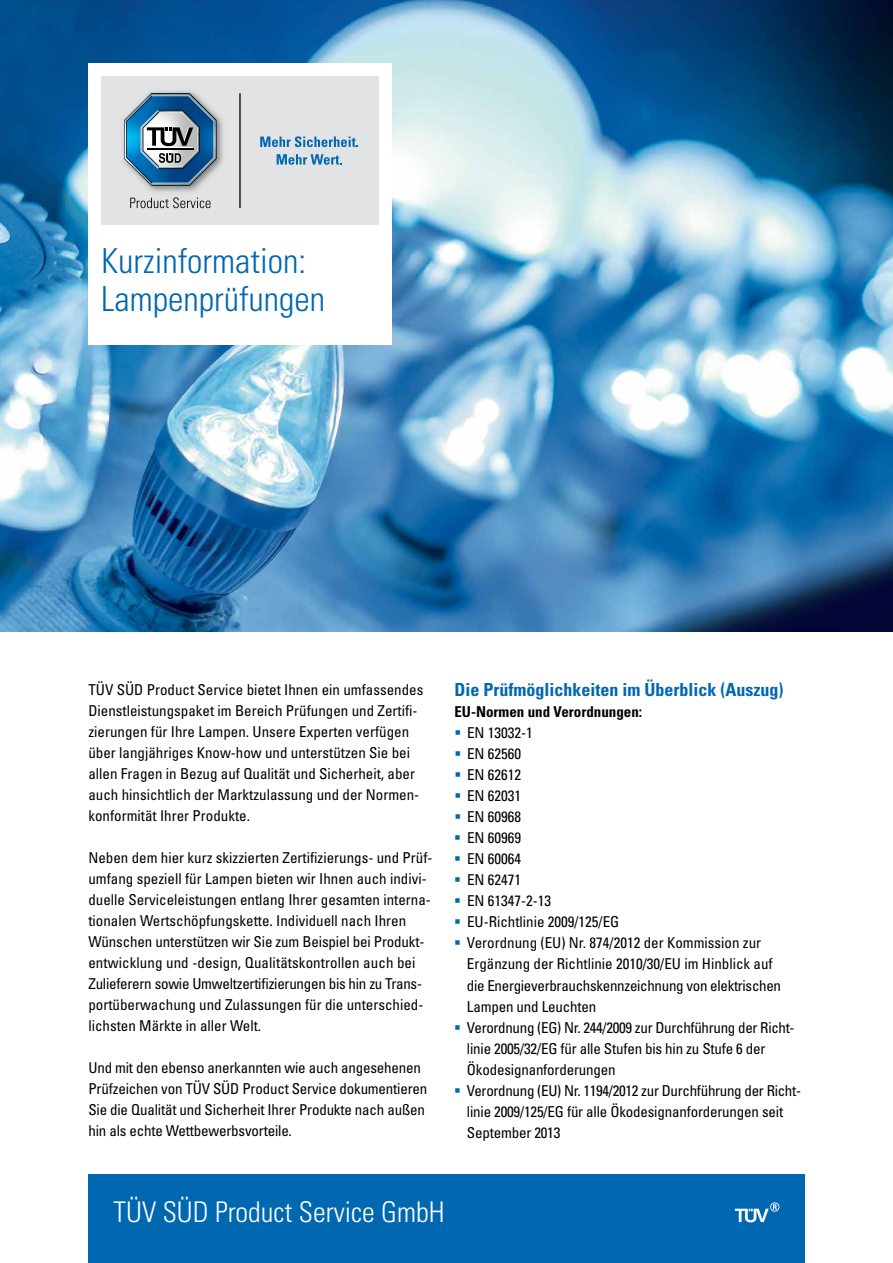
<style>
.page{position:relative;width:893px;height:1263px;background:#fff}
.page>*{position:absolute;margin:0;border:0;box-sizing:border-box;transform-origin:0 0}
.t1{font:300 condensed 34.5px/37.5px "Univers";color:#0067b1}
.t2{font:300 condensed 28.5px "Univers";color:#fff}
.t3{font:700 condensed 18px "Univers";color:#0067b1}
.t4{font:condensed 15px/21px "Univers";color:#000}
.t5{font:700 condensed 15px "Univers";color:#000}
</style>
<div class="page">
<img style="left:0;top:0;width:893px;height:631px">
<div style="left:88px;top:1174px;width:717px;height:89px;background:#0067b1"></div>
<svg style="left:735px;top:1202px;width:44px;height:20px"></svg>
<div style="left:88px;top:63px;width:304px;height:281px;background:#fff"></div>
<div style="left:101px;top:77px;width:278px;height:148px;background:#e2e3e4"></div>
<hr style="left:239px;top:93px;width:2px;height:115px;background:#000">
<svg style="left:260px;top:136px;width:98px;height:11px"></svg>
<svg style="left:277px;top:154px;width:65px;height:11px"></svg>
<img style="left:123px;top:91px;width:100px;height:101px">
<svg style="left:124px;top:93px;width:93px;height:93px"></svg>
<svg style="left:130px;top:197px;width:81px;height:11px"></svg>
<h1 class="t1" style="left:101px;top:242px;width:226px">Kurzinformation:<br>Lampenprüfungen</h1>
<p class="t4" style="left:88px;top:678px;width:336px">TÜV SÜD Product Service bietet Ihnen ein umfassendes Dienstleistungspaket im Bereich Prüfungen und Zertifi&shy;zierungen für Ihre Lampen. Unsere Experten verfügen über langjähriges Know-how und unterstützen Sie bei allen Fragen in Bezug auf Qualität und Sicherheit, aber auch hinsichtlich der Marktzulassung und der Normen&shy;konformität Ihrer Produkte.</p>
<p class="t4" style="left:88px;top:846px;width:346px">Neben dem hier kurz skizzierten Zertifizierungs- und Prüf&shy;umfang speziell für Lampen bieten wir Ihnen auch indivi&shy;duelle Serviceleistungen entlang Ihrer gesamten interna&shy;tionalen Wertschöpfungskette. Individuell nach Ihren Wünschen unterstützen wir Sie zum Beispiel bei Produkt&shy;entwicklung und -design, Qualitätskontrollen auch bei Zulieferern sowie Umweltzertifizierungen bis hin zu Trans&shy;portüberwachung und Zulassungen für die unterschied&shy;lichsten Märkte in aller Welt.</p>
<p class="t4" style="left:88px;top:1056px;width:340px">Und mit den ebenso anerkannten wie auch angesehenen Prüfzeichen von TÜV SÜD Product Service dokumentieren Sie die Qualität und Sicherheit Ihrer Produkte nach außen hin als echte Wettbewerbsvorteile.</p>
<p class="t3" style="left:454px;top:679px;width:331px">Die Prüfmöglichkeiten im Überblick (Auszug)</p>
<p class="t5" style="left:454px;top:703px;width:189px">EU-Normen und Verordnungen:</p>
<p class="t4" style="left:467px;top:722px;width:336px">EN 13032-1<br>EN 62560<br>EN 62612<br>EN 62031<br>EN 60968<br>EN 60969<br>EN 60064<br>EN 62471<br>EN 61347-2-13<br>EU-Richtlinie 2009/125/EG<br>Verordnung (EU) Nr. 874/2012 der Kommission zur<br>Ergänzung der Richtlinie 2010/30/EU im Hinblick auf<br>die Energieverbrauchskennzeichnung von elektrischen<br>Lampen und Leuchten<br>Verordnung (EG) Nr. 244/2009 zur Durchführung der Richt&shy;linie 2005/32/EG für alle Stufen bis hin zu Stufe 6 der<br>Ökodesignanforderungen<br>Verordnung (EU) Nr. 1194/2012 zur Durchführung der Richt&shy;linie 2009/125/EG für alle Ökodesignanforderungen seit<br>September 2013</p>
<h2 class="t2" style="left:114px;top:1195px;width:332px">TÜV SÜD Product Service GmbH</h2>
</div>
